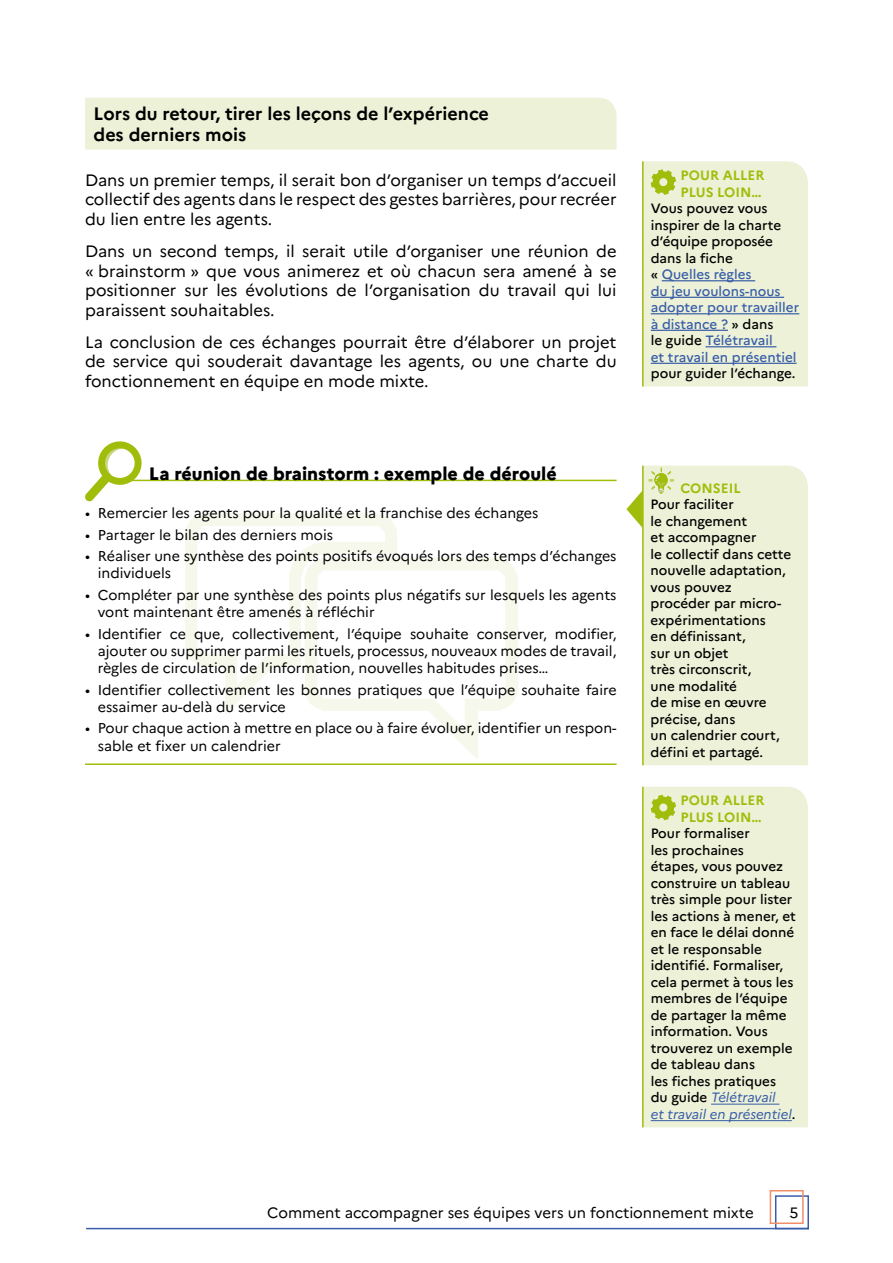
<style>
.page{position:relative;width:893px;height:1263px;background:#fff}
.page>*{position:absolute;margin:0;border:0;box-sizing:border-box;transform-origin:0 0}
.Titre1_H2{font:700 18px/21px "Marianne";color:#000}
.TitreFocus__2col_H3{font:800 18px "Marianne";color:#000}
.Texte_Courant{font:16.5px/19.5px "Marianne";color:#000;text-align:justify}
.t1{font:15px "Marianne";color:#000}
.t2{font:14.25px/17.2px "Marianne";color:#000}
.TexteAmpoule_suite{font:500 13.5px/16.5px "Marianne";color:#000}
.TexteConseil{font:500 13.5px/16.5px "Marianne";color:#000}
.TexteAmpoule_suite-2{font:500 13.5px/16.5px "Marianne";color:#385ea9}
.Titre_Pour_aller_plu{font:700 13.5px/16.5px "Marianne";color:#a1bd0b}
.Titre_Conseil_H3{font:700 13.5px "Marianne";color:#a1bd0b}
.s1{color:#000}
.s2{font-weight:400;font-style:italic;color:#385ea9}
</style>
<div class="page">
<div style="left:775px;top:1195px;width:34px;height:34px;border:2px solid #385ea9"></div>
<div style="left:770px;top:1190px;width:34px;height:34px;border:2px solid #f28f69"></div>
<hr style="left:86px;top:1228px;width:723px;height:1px;background:#385ea9">
<div style="left:85px;top:98px;width:532px;height:52px;background:#edf1d7"></div>
<hr style="left:111px;top:480px;width:506px;height:1px;background:#a1bd0b">
<hr style="left:85px;top:763px;width:532px;height:2px;background:#a1bd0b">
<div style="left:644px;top:161px;width:164px;height:225px;background:#edf1d7"></div>
<div style="left:659px;top:178px;width:8px;height:8px;background:#edf1d7;border-radius:50%"></div>
<hr style="left:642px;top:161px;width:2px;height:225px;background:#a1bd0b">
<svg style="left:85px;top:441px;width:57px;height:61px"></svg>
<div style="left:644px;top:466px;width:164px;height:299px;background:#edf1d7"></div>
<hr style="left:642px;top:466px;width:2px;height:299px;background:#a1bd0b">
<svg style="left:626px;top:467px;width:48px;height:61px"></svg>
<div style="left:644px;top:787px;width:164px;height:340px;background:#edf1d7"></div>
<hr style="left:711px;top:1104px;width:68px;height:1px;background:#385ea9">
<hr style="left:651px;top:1120px;width:141px;height:1px;background:#385ea9">
<svg style="left:651px;top:795px;width:25px;height:25px"></svg>
<div style="left:659px;top:803px;width:8px;height:8px;background:#edf1d7;border-radius:50%"></div>
<hr style="left:642px;top:787px;width:2px;height:340px;background:#a1bd0b">
<h2 class="Titre1_H2" style="left:94px;top:103px;width:397px">Lors du retour, tirer les leçons de l’expérience des derniers mois</h2>
<p class="Texte_Courant" style="left:85px;top:170px;width:533px">Dans un premier temps, il serait bon d’organiser un temps d’accueil collectif des agents dans le respect des gestes barrières, pour recréer du lien entre les agents.</p>
<p class="Texte_Courant" style="left:85px;top:241px;width:533px">Dans un second temps, il serait utile d’organiser une réunion de « brainstorm » que vous animerez et où chacun sera amené à se positionner sur les évolutions de l’organisation du travail qui lui paraissent souhaitables.</p>
<p class="Texte_Courant" style="left:85px;top:332px;width:533px">La conclusion de ces échanges pourrait être d’élaborer un projet de service qui souderait davantage les agents, ou une charte du fonctionnement en équipe en mode mixte.</p>
<h3 class="TitreFocus__2col_H3" style="left:149px;top:462px;width:409px">La réunion de brainstorm : exemple de déroulé</h3>
<p class="t2" style="left:85px;top:504px;width:455px">• Remercier les agents pour la qualité et la franchise des échanges</p>
<p class="t2" style="left:85px;top:526px;width:250px">• Partager le bilan des derniers mois</p>
<p class="t2" style="left:98px;top:547px;width:520px;text-indent:-13px">• Réaliser une synthèse des points positifs évoqués lors des temps d’échanges individuels</p>
<p class="t2" style="left:98px;top:586px;width:520px;text-indent:-13px">• Compléter par une synthèse des points plus négatifs sur lesquels les agents vont maintenant être amenés à réfléchir</p>
<p class="t2" style="left:98px;top:625px;width:520px;text-align:justify;text-indent:-13px">• Identifier ce que, collectivement, l’équipe souhaite conserver, modifier, ajouter ou supprimer parmi les rituels, processus, nouveaux modes de travail, règles de circulation de l’information, nouvelles habitudes prises…</p>
<p class="t2" style="left:98px;top:681px;width:520px;text-indent:-13px">• Identifier collectivement les bonnes pratiques que l’équipe souhaite faire essaimer au-delà du service</p>
<p class="t2" style="left:98px;top:720px;width:520px;text-indent:-13px">• Pour chaque action à mettre en place ou à faire évoluer, identifier un respon&shy;sable et fixer un calendrier</p>
<h3 class="Titre_Pour_aller_plu" style="left:680px;top:167px;width:85px">POUR ALLER<br>PLUS LOIN…</h3>
<p class="TexteAmpoule_suite-2" style="left:651px;top:200px;width:150px"><span class="s1">Vous pouvez vous inspirer de la charte d’équipe proposée dans la fiche<br>«</span> Quelles règles<br>du jeu voulons-nous adopter pour travailler à distance ? <span class="s1">» dans<br>le guide</span> Télétravail<br>et travail en présentiel <span class="s1">pour guider l’échange.</span></p>
<h3 class="Titre_Conseil_H3" style="left:680px;top:480px;width:62px">CONSEIL</h3>
<p class="TexteConseil" style="left:651px;top:496px;width:142px">Pour faciliter<br>le changement<br>et accompagner<br>le collectif dans cette nouvelle adaptation, vous pouvez procéder par micro&shy;expérimentations<br>en définissant,<br>sur un objet<br>très circonscrit,<br>une modalité<br>de mise en œuvre précise, dans<br>un calendrier court, défini et partagé.</p>
<h3 class="Titre_Pour_aller_plu" style="left:680px;top:792px;width:85px">POUR ALLER<br>PLUS LOIN…</h3>
<p class="TexteAmpoule_suite" style="left:651px;top:825px;width:147px">Pour formaliser<br>les prochaines<br>étapes, vous pouvez construire un tableau très simple pour lister les actions à mener, et en face le délai donné et le responsable identifié. Formaliser, cela permet à tous les membres de l’équipe de partager la même information. Vous trouverez un exemple de tableau dans<br>les fiches pratiques du guide <span class="s2">Télétravail<br>et travail en présentiel</span>.</p>
<p class="t1" style="left:267px;top:1204px;width:488px">Comment accompagner ses équipes vers un fonctionnement mixte</p>
<p class="t1" style="left:789px;top:1204px;width:10px">5</p>
</div>
